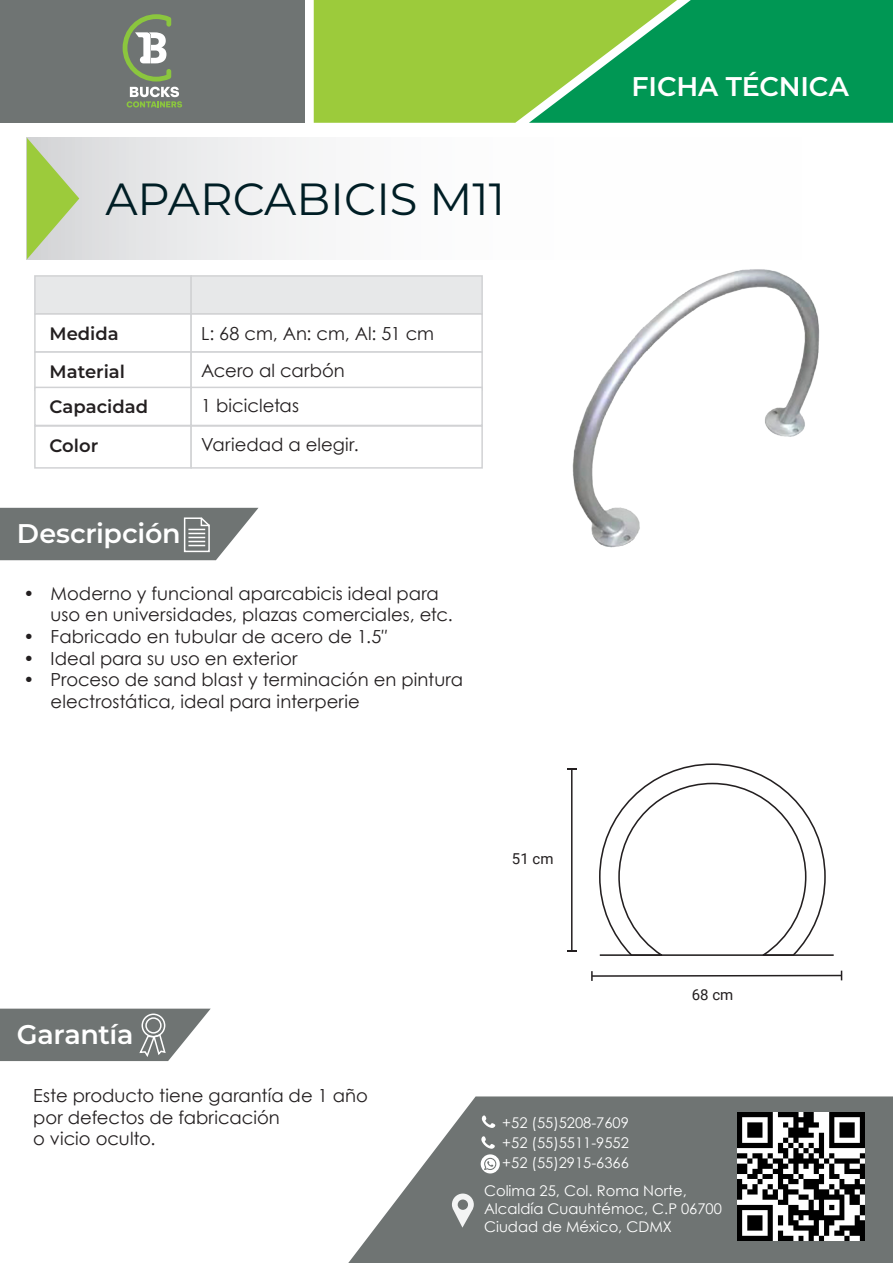
<style>
.page{position:relative;width:893px;height:1263px;background:#fff}
.page>*{position:absolute;margin:0;border:0;box-sizing:border-box;transform-origin:0 0}
.t1{font:100 45px "Montserrat";color:#001e25}
.t2{font:600 27px "Montserrat";letter-spacing:-.01em;color:#fff}
.t3{font:18px/21.6px "Century Gothic";letter-spacing:.005em;color:#231f20}
.t4{font:600 18px "Montserrat";color:#231f20}
.t5{font:15px "Roboto";color:#231f20}
.t6{font:14.7px/20.1px "Century Gothic";color:#fff;text-align:justify}
</style>
<div class="page">
<div style="left:0;top:0;width:305px;height:123px;background:#6f7473"></div>
<svg style="left:123px;top:14px;width:59px;height:93px"></svg>
<svg style="left:314px;top:0;width:579px;height:123px;background:#52b24b"></svg>
<svg style="left:348px;top:1096px;width:545px;height:167px;background:#848887"></svg>
<div style="left:27px;top:138px;width:866px;height:121px;background:linear-gradient(to right,#e7e7e9,#fff)"></div>
<svg style="left:27px;top:138px;width:52px;height:121px;background:#b9d189"></svg>
<svg style="left:0;top:508px;width:258px;height:52px;background:#7c8180"></svg>
<svg style="left:0;top:1009px;width:211px;height:52px;background:#808484"></svg>
<div style="left:142px;top:1013px;width:23px;height:24px;border:2px solid #fff;border-radius:50%"></div>
<div style="left:145px;top:1017px;width:17px;height:16px;border:2px solid #fff;border-radius:50%"></div>
<svg style="left:481px;top:1136px;width:19px;height:37px"></svg>
<svg style="left:482px;top:1115px;width:13px;height:13px"></svg>
<svg style="left:452px;top:1193px;width:22px;height:34px"></svg>
<img style="left:572px;top:269px;width:248px;height:279px">
<div style="left:34px;top:275px;width:158px;height:40px;background:#e7e8e9;border:2px solid #d1d2d4"></div>
<div style="left:190px;top:275px;width:293px;height:40px;background:#e7e8e9;border:2px solid #d1d2d4"></div>
<div style="left:34px;top:313px;width:158px;height:40px;background:#fff;border:2px solid #d1d2d4"></div>
<div style="left:190px;top:313px;width:293px;height:40px;background:#fff;border:2px solid #d1d2d4"></div>
<div style="left:34px;top:351px;width:158px;height:40px;background:#fff;border:2px solid #d1d2d4"></div>
<div style="left:190px;top:351px;width:293px;height:40px;background:#fff;border:2px solid #d1d2d4"></div>
<div style="left:34px;top:425px;width:158px;height:44px;background:#fff;border:2px solid #d1d2d4"></div>
<div style="left:190px;top:425px;width:293px;height:44px;background:#fff;border:2px solid #d1d2d4"></div>
<div style="left:34px;top:387px;width:158px;height:39px;background:#fff;border:2px solid #d1d2d4"></div>
<div style="left:190px;top:387px;width:293px;height:39px;background:#fff;border:2px solid #d1d2d4"></div>
<svg style="left:591px;top:971px;width:252px;height:10px"></svg>
<hr style="left:571px;top:769px;width:1px;height:182px;background:#231f20">
<svg style="left:567px;top:768px;width:10px;height:2px"></svg>
<svg style="left:599px;top:763px;width:227px;height:193px"></svg>
<hr style="left:600px;top:954px;width:234px;height:2px;background:#231f20">
<img style="left:737px;top:1113px;width:128px;height:127px">
<h1 class="t1" style="left:105px;top:169px;width:401px">APARCABICIS M11</h1>
<p class="t4" style="left:50px;top:320px;width:71px">Medida</p>
<p class="t4" style="left:50px;top:359px;width:77px">Material</p>
<p class="t3" style="left:201px;top:314px;width:234px;line-height:37.2px">L: 68 cm, An: cm, Al: 51 cm<br>Acero al carbón</p>
<p class="t4" style="left:50px;top:394px;width:100px">Capacidad</p>
<p class="t3" style="left:201px;top:386px;width:159px;line-height:39px">1 bicicletas<br>Variedad a elegir.</p>
<p class="t4" style="left:50px;top:432px;width:50px">Color</p>
<h2 class="t2" style="left:17px;top:514px;width:165px">Descripción</h2>
<p class="t3" style="left:51px;top:582px;width:404px;text-indent:-27px">• Moderno y funcional aparcabicis ideal para uso en universidades, plazas comerciales, etc.</p>
<p class="t3" style="left:24px;top:625px;width:365px">• Fabricado en tubular de acero de 1.5″</p>
<p class="t3" style="left:24px;top:647px;width:276px">• Ideal para su uso en exterior</p>
<p class="t3" style="left:51px;top:669px;width:414px;text-indent:-27px">• Proceso de sand blast y terminación en pintura electrostática, ideal para interperie</p>
<p class="t5" style="left:512px;top:848px;width:43px">51 cm</p>
<h2 class="t2" style="left:17px;top:1015px;width:118px">Garantía</h2>
<h2 class="t2" style="left:632px;top:68px;width:219px">FICHA TÉCNICA</h2>
<p class="t5" style="left:692px;top:984px;width:43px">68 cm</p>
<p class="t3" style="left:33px;top:1084px;width:336px">Este producto tiene garantía de 1 año por defectos de fabricación<br>o vicio oculto.</p>
<p class="t6" style="left:502px;top:1112px;width:128px">+52 (55)5208-7609 +52 (55)5511-9552 +52 (55)2915-6366</p>
<p class="t6" style="left:484px;top:1182px;width:239px;line-height:17.7px;text-align:left">Colima 25, Col. Roma Norte,<br>Alcaldía Cuauhtémoc, C.P 06700<br>Ciudad de México, CDMX</p>
</div>
